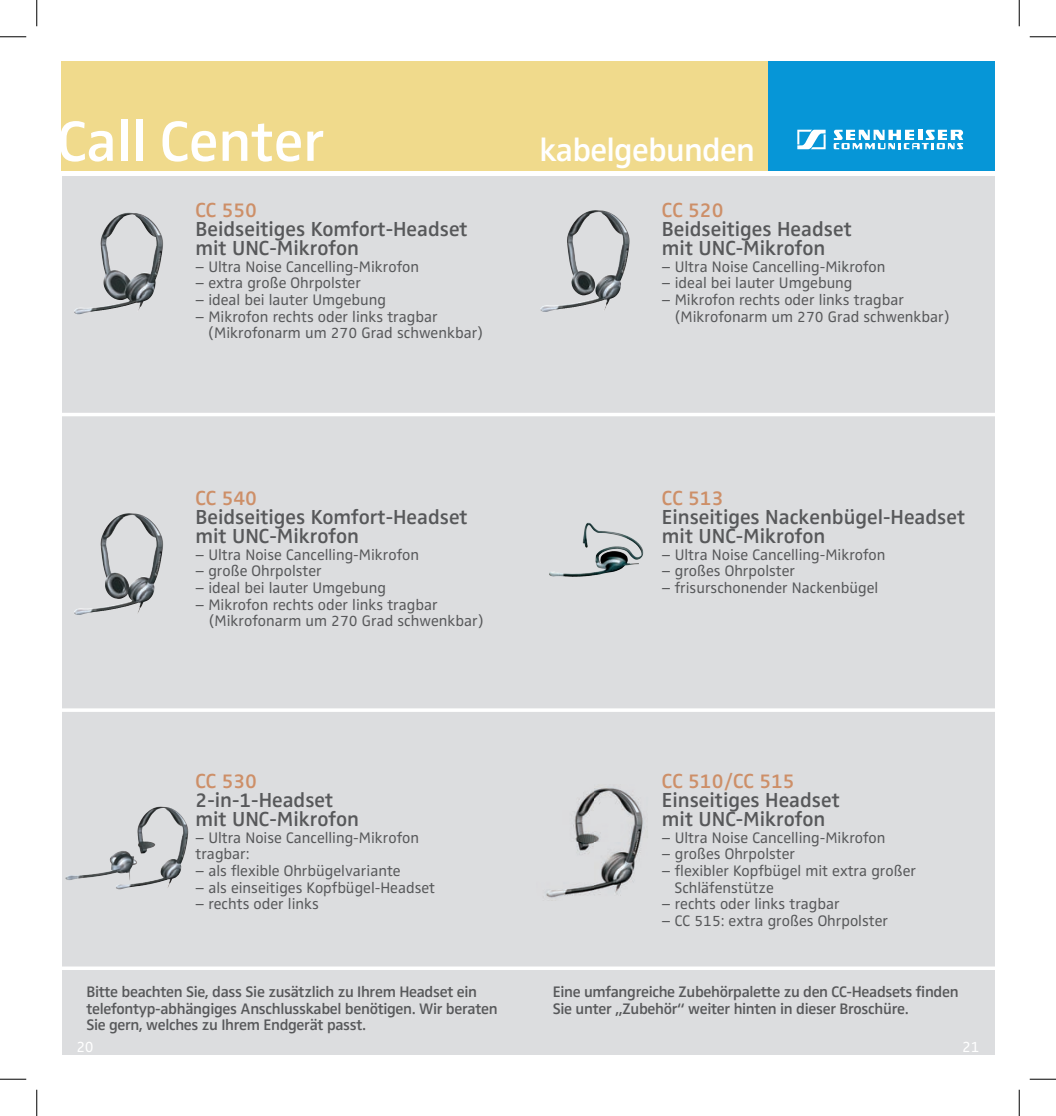
<style>
.page{position:relative;width:1056px;height:1116px;background:#fff}
.page>*{position:absolute;margin:0;border:0;box-sizing:border-box;transform-origin:0 0}
.t1{font:600 58.45px "Sennheiser";color:#fff}
.t2{font:600 33.25px "Sennheiser";letter-spacing:-.02em;color:#fff}
.t3{font:600 21px/19.2px "Sennheiser";color:#57585a}
.t4{font:600 21px "Sennheiser";color:#cd8f68}
.t5{font:15.75px/16.6px "Sennheiser";color:#57585a}
.t6{font:600 15.75px/16.6px "Sennheiser";letter-spacing:-.02em;color:#57585a}
.t7{font:15.75px "Sennheiser";color:#fff}
</style>
<div class="page">
<div style="left:62px;top:176px;width:932px;height:878px;background:#dcdddf"></div>
<div style="left:62px;top:62px;width:932px;height:109px;background:#f0da8c"></div>
<div style="left:768px;top:62px;width:226px;height:109px;background:#0696d7"></div>
<img style="left:74px;top:246px;width:89px;height:68px">
<img style="left:74px;top:547px;width:89px;height:68px">
<img style="left:567px;top:210px;width:63px;height:100px">
<img style="left:116px;top:834px;width:72px;height:55px">
<img style="left:546px;top:787px;width:98px;height:111px">
<svg style="left:797px;top:130px;width:28px;height:19px"></svg>
<svg style="left:833px;top:130px;width:130px;height:19px"></svg>
<img style="left:549px;top:522px;width:93px;height:55px">
<hr style="left:62px;top:708px;width:944px;height:3px;background:#fff">
<hr style="left:62px;top:413px;width:944px;height:3px;background:#fff">
<hr style="left:62px;top:966px;width:944px;height:3px;background:#fff">
<svg style="left:0;top:36px;width:26px;height:1px"></svg>
<svg style="left:1029px;top:36px;width:27px;height:1px"></svg>
<svg style="left:0;top:1078px;width:26px;height:1px"></svg>
<svg style="left:1029px;top:1078px;width:27px;height:1px"></svg>
<svg style="left:36px;top:0;width:1px;height:26px"></svg>
<svg style="left:36px;top:1089px;width:1px;height:26px"></svg>
<svg style="left:1019px;top:0;width:1px;height:26px"></svg>
<svg style="left:1019px;top:1089px;width:1px;height:26px"></svg>
<h1 class="t1" style="left:58px;top:107px;width:268px">Call Center</h1>
<h3 class="t4" style="left:195px;top:197px;width:63px">CC 550</h3>
<h3 class="t3" style="left:195px;top:219px;width:274px">Beidseitiges Komfort-Headset mit UNC-Mikrofon</h3>
<p class="t5" style="left:195px;top:258px;width:225px">– Ultra Noise Cancelling-Mikrofon</p>
<p class="t5" style="left:195px;top:275px;width:167px">– extra große Ohrpolster</p>
<p class="t5" style="left:195px;top:291px;width:192px">– ideal bei lauter Umgebung</p>
<p class="t5" style="left:208px;top:308px;width:277px;text-indent:-12px">– Mikrofon rechts oder links tragbar (Mikrofonarm um 270 Grad schwenkbar)</p>
<h2 class="t2" style="left:539px;top:130px;width:217px">kabelgebunden</h2>
<h3 class="t4" style="left:662px;top:197px;width:63px">CC 520</h3>
<h3 class="t3" style="left:662px;top:219px;width:191px">Beidseitiges Headset mit UNC-Mikrofon</h3>
<p class="t5" style="left:662px;top:258px;width:225px">– Ultra Noise Cancelling-Mikrofon</p>
<p class="t5" style="left:662px;top:275px;width:192px">– ideal bei lauter Umgebung</p>
<p class="t5" style="left:674px;top:291px;width:277px;text-indent:-12px">– Mikrofon rechts oder links tragbar (Mikrofonarm um 270 Grad schwenkbar)</p>
<h3 class="t4" style="left:195px;top:485px;width:63px">CC 540</h3>
<h3 class="t3" style="left:195px;top:507px;width:274px">Beidseitiges Komfort-Headset mit UNC-Mikrofon</h3>
<p class="t5" style="left:195px;top:546px;width:225px">– Ultra Noise Cancelling-Mikrofon</p>
<p class="t5" style="left:195px;top:562px;width:128px">– große Ohrpolster</p>
<p class="t5" style="left:195px;top:579px;width:192px">– ideal bei lauter Umgebung</p>
<p class="t5" style="left:208px;top:596px;width:277px;text-indent:-13px">– Mikrofon rechts oder links tragbar (Mikrofonarm um 270 Grad schwenkbar)</p>
<h3 class="t4" style="left:195px;top:768px;width:63px">CC 530</h3>
<h3 class="t3" style="left:195px;top:789px;width:165px">2-in-1-Headset mit UNC-Mikrofon</h3>
<p class="t5" style="left:195px;top:828px;width:225px">– Ultra Noise Cancelling-Mikrofon tragbar:</p>
<p class="t5" style="left:195px;top:862px;width:207px">– als flexible Ohrbügelvariante</p>
<p class="t5" style="left:195px;top:878px;width:241px">– als einseitiges Kopfbügel-Headset</p>
<p class="t5" style="left:195px;top:895px;width:125px">– rechts oder links</p>
<h3 class="t4" style="left:662px;top:485px;width:63px">CC 513</h3>
<h3 class="t3" style="left:662px;top:507px;width:305px">Einseitiges Nackenbügel-Headset mit UNC-Mikrofon</h3>
<p class="t5" style="left:662px;top:546px;width:225px">– Ultra Noise Cancelling-Mikrofon</p>
<p class="t5" style="left:662px;top:562px;width:135px">– großes Ohrpolster</p>
<p class="t5" style="left:662px;top:579px;width:218px">– frisurschonender Nackenbügel</p>
<h3 class="t4" style="left:662px;top:768px;width:134px">CC 510/CC 515</h3>
<h3 class="t3" style="left:662px;top:789px;width:179px">Einseitiges Headset mit UNC-Mikrofon</h3>
<p class="t5" style="left:662px;top:828px;width:225px">– Ultra Noise Cancelling-Mikrofon</p>
<p class="t5" style="left:662px;top:845px;width:135px">– großes Ohrpolster</p>
<p class="t5" style="left:674px;top:862px;width:243px;text-indent:-12px">– flexibler Kopfbügel mit extra großer<br>Schläfenstütze</p>
<p class="t5" style="left:662px;top:895px;width:179px">– rechts oder links tragbar</p>
<p class="t5" style="left:662px;top:912px;width:227px">– CC 515: extra großes Ohrpolster</p>
<p class="t6" style="left:553px;top:983px;width:407px">Eine umfangreiche Zubehörpalette zu den CC-Headsets finden<br>Sie unter „Zubehör“ weiter hinten in dieser Broschüre.</p>
<p class="t6" style="left:86px;top:983px;width:413px">Bitte beachten Sie, dass Sie zusätzlich zu Ihrem Headset ein telefontyp-abhängiges Anschlusskabel benötigen. Wir beraten<br>Sie gern, welches zu Ihrem Endgerät passt.</p>
<p class="t7" style="left:76px;top:1037px;width:19px">20</p>
<p class="t7" style="left:962px;top:1037px;width:19px">21</p>
</div>
